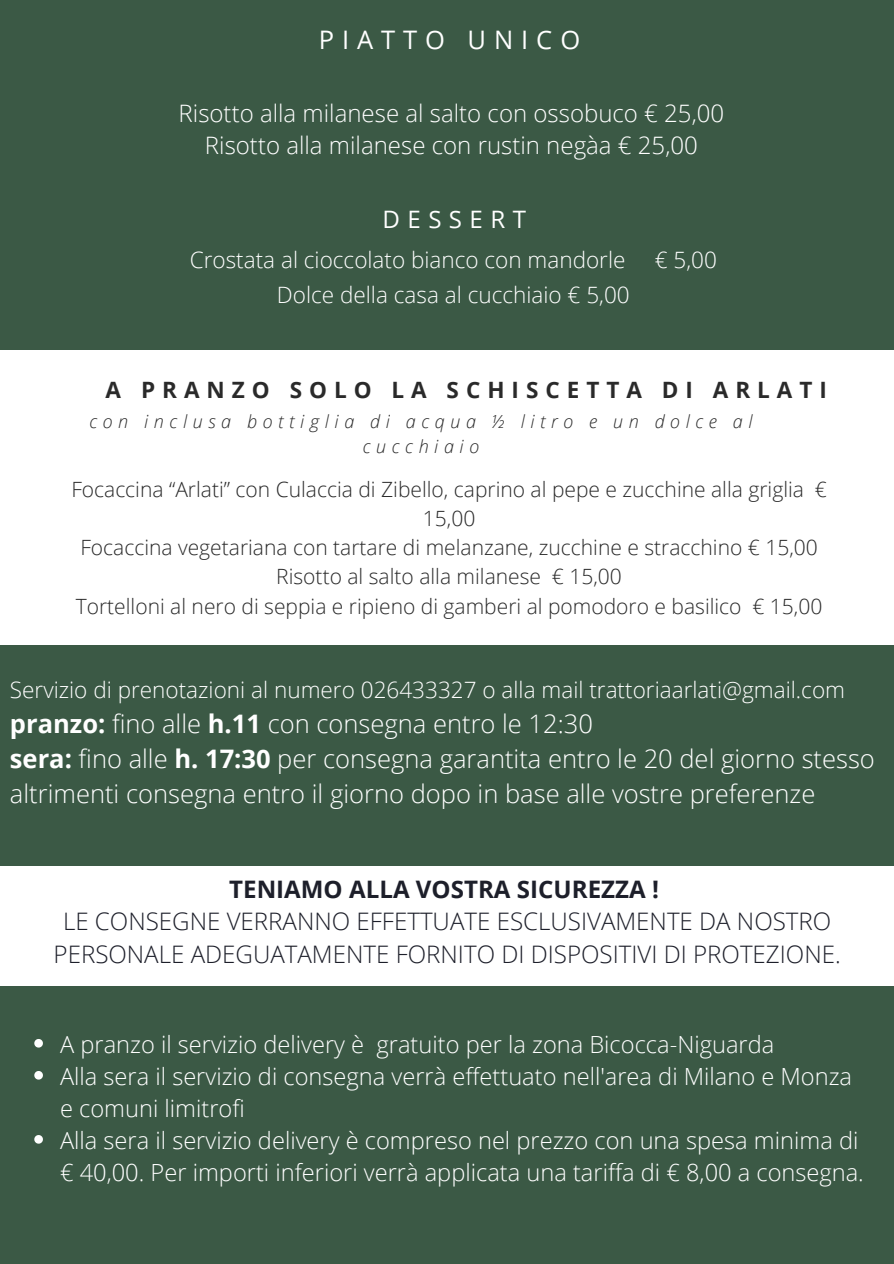
<style>
.page{position:relative;width:894px;height:1264px;background:#fff}
.page>*{position:absolute;margin:0;border:0;box-sizing:border-box;transform-origin:0 0}
.t1{font:300 25.5px/35px "Open Sans";color:#fff}
.t2{font:25.5px "Open Sans";letter-spacing:.31em;color:#fff}
.t3{font:300 24.15px/32.7px "Open Sans";color:#1d1f2a;text-align:center}
.t4{font:700 24.15px "Open Sans";color:#1d1f2a}
.t5{font:300 24px/32.7px "Open Sans";color:#fff;text-align:center}
.t6{font:24px "Open Sans";letter-spacing:.31em;color:#fff}
.t7{font:300 23.7px/32px "Open Sans";color:#fff}
.t8{font:300 22.5px "Open Sans";color:#fff}
.t9{font:700 22.5px "Open Sans";letter-spacing:.31em;color:#2a2a2a}
.t10{font:300 21px/29.2px "Open Sans";color:#2a2a2a;text-align:center}
.t11{font:italic 300 18px/25.2px "Open Sans";letter-spacing:.31em;color:#2a2a2a;text-align:center}
.s1{font-weight:700}
</style>
<div class="page">
<div style="left:0;top:986px;width:893px;height:277px;background:#3b5945"></div>
<div style="left:0;top:0;width:893px;height:349px;background:#3b5945"></div>
<div style="left:0;top:645px;width:893px;height:220px;background:#3b5945"></div>
<svg style="left:34px;top:1039px;width:9px;height:8px"></svg>
<svg style="left:34px;top:1071px;width:9px;height:8px"></svg>
<svg style="left:34px;top:1135px;width:9px;height:8px"></svg>
<p class="t2" style="left:318px;top:23px;width:263px">PIATTO UNICO</p>
<p class="t5" style="left:178px;top:96px;width:547px">Risotto alla milanese al salto con ossobuco € 25,00<br>Risotto alla milanese con rustin negàa € 25,00</p>
<p class="t6" style="left:382px;top:203px;width:145px">DESSERT</p>
<p class="t8" style="left:190px;top:244px;width:437px">Crostata al cioccolato bianco con mandorle</p>
<p class="t8" style="left:654px;top:244px;width:64px">€ 5,00</p>
<p class="t8" style="left:277px;top:279px;width:354px">Dolce della casa al cucchiaio € 5,00</p>
<p class="t9" style="left:106px;top:374px;width:722px">A PRANZO SOLO LA SCHISCETTA DI ARLATI</p>
<p class="t11" style="left:89px;top:408px;width:664px">con inclusa bottiglia di acqua ½ litro e un dolce al cucchiaio</p>
<p class="t10" style="left:71px;top:473px;width:756px">Focaccina “Arlati” con Culaccia di Zibello, caprino al pepe e zucchine alla griglia € 15,00<br>Focaccina vegetariana con tartare di melanzane, zucchine e stracchino € 15,00<br>Risotto al salto alla milanese € 15,00<br>Tortelloni al nero di seppia e ripieno di gamberi al pomodoro e basilico € 15,00</p>
<p class="t8" style="left:10px;top:674px;width:836px">Servizio di prenotazioni al numero 026433327 o alla mail trattoriaarlati@gmail.com</p>
<p class="t1" style="left:10px;top:705px;width:866px"><span class="s1">pranzo:</span> fino alle <span class="s1">h.11</span> con consegna entro le 12:30<br><span class="s1">sera:</span> fino alle <span class="s1">h. 17:30</span> per consegna garantita entro le 20 del giorno stesso altrimenti consegna entro il giorno dopo in base alle vostre preferenze</p>
<p class="t4" style="left:229px;top:871px;width:431px">TENIAMO ALLA VOSTRA SICUREZZA !</p>
<p class="t3" style="left:54px;top:904px;width:788px">LE CONSEGNE VERRANNO EFFETTUATE ESCLUSIVAMENTE DA NOSTRO<br>PERSONALE ADEGUATAMENTE FORNITO DI DISPOSITIVI DI PROTEZIONE.</p>
<p class="t7" style="left:60px;top:1027px;width:805px">A pranzo il servizio delivery è gratuito per la zona Bicocca-Niguarda<br>Alla sera il servizio di consegna verrà effettuato nell'area di Milano e Monza e comuni limitrofi<br>Alla sera il servizio delivery è compreso nel prezzo con una spesa minima di € 40,00. Per importi inferiori verrà applicata una tariffa di € 8,00 a consegna.</p>
</div>
